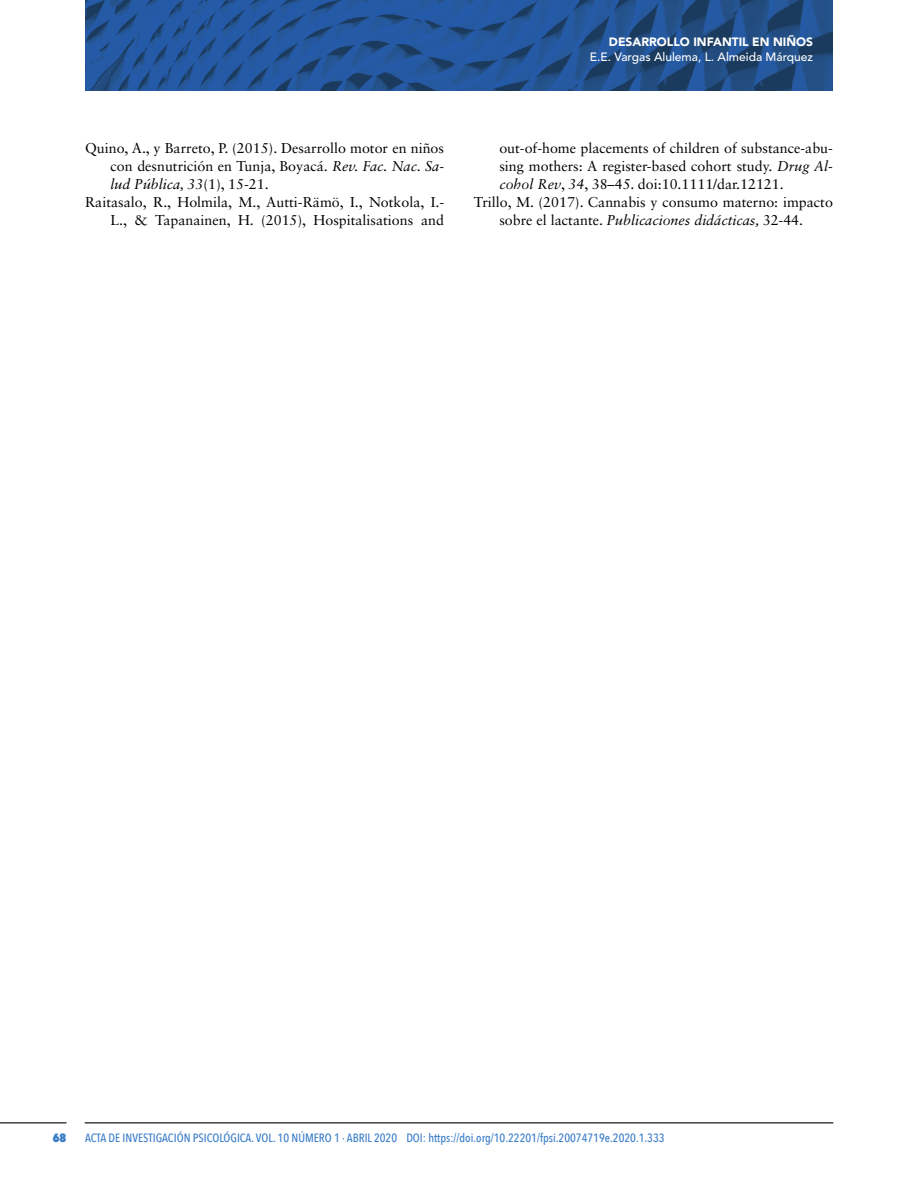
<style>
.page{position:relative;width:918px;height:1188px;background:#fff}
.page>*{position:absolute;margin:0;border:0;box-sizing:border-box;transform-origin:0 0}
.Referencias{font:14.25px/18px "Sabon LT Std";color:#000;text-align:justify}
.t1{font:500 12px "Avenir Next Condensed";color:#397cc9}
.t2{font:500 12px "Avenir LT Std";color:#fff}
.t3{font:900 12px "Avenir LT Std";color:#fff}
.t4{font:800 12px "Avenir Next Condensed";color:#397cc9}
.s1{font-style:italic}
</style>
<div class="page">
<img style="left:85px;top:0;width:748px;height:91px">
<hr style="left:85px;top:1122px;width:748px;height:1px;background:#000">
<hr style="left:0;top:1122px;width:66px;height:1px;background:#000">
<p class="t3" style="left:609px;top:35px;width:206px">DESARROLLO INFANTIL EN NIÑOS</p>
<p class="t2" style="left:590px;top:50px;width:225px">E.E. Vargas Alulema, L. Almeida Márquez</p>
<p class="Referencias" style="left:111px;top:139px;width:335px;text-indent:-26px">Quino, A., y Barreto, P. (2015). Desarrollo motor en niños con desnutrición en Tunja, Boyacá. <span class="s1">Rev. Fac. Nac. Sa&shy;lud Pública, 33</span>(1), 15-21.</p>
<p class="Referencias" style="left:85px;top:193px;width:361px;text-align:right">Raitasalo, R., Holmila, M., Autti-Rämö, I., Notkola, I.-<br>L., &amp; Tapanainen, H. (2015), Hospitalisations and</p>
<p class="Referencias" style="left:499px;top:139px;width:335px">out-of-home placements of children of substance-abu&shy;sing mothers: A register-based cohort study. <span class="s1">Drug Al&shy;cohol Rev</span>, <span class="s1">34</span>, 38–45. doi:10.1111/dar.12121.</p>
<p class="Referencias" style="left:474px;top:193px;width:361px;text-align:center">Trillo, M. (2017). Cannabis y consumo materno: impacto sobre el lactante. <span class="s1">Publicaciones didácticas,</span> 32-44.</p>
<p class="t4" style="left:53px;top:1130px;width:15px">68</p>
<p class="t1" style="left:85px;top:1130px;width:581px">ACTA DE INVESTIGACIÓN PSICOLÓGICA. VOL. 10 NÚMERO 1 · ABRIL 2020 DOI: https://doi.org/10.22201/fpsi.20074719e.2020.1.333</p>
</div>
